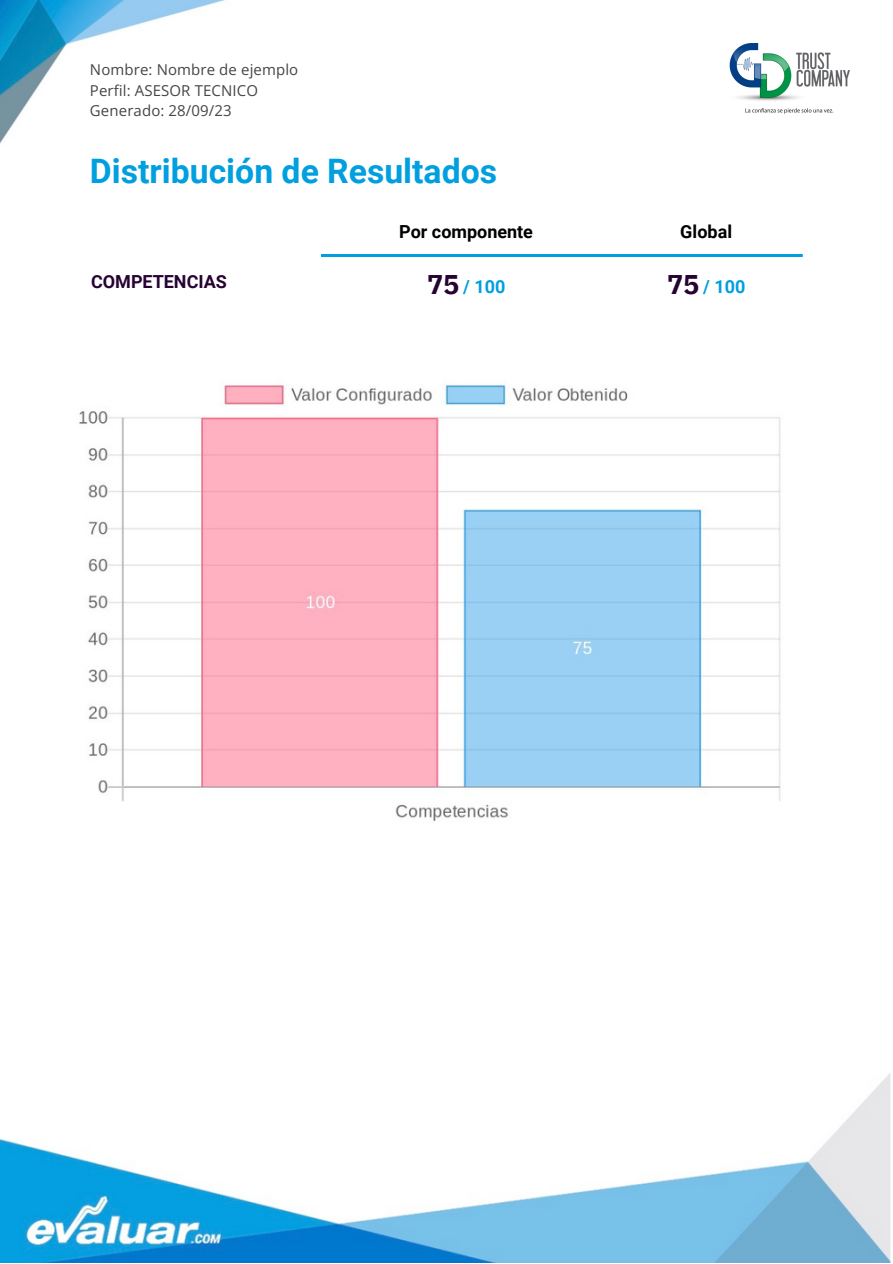
<style>
.page{position:relative;width:893px;height:1264px;background:#fff}
.page>*{position:absolute;margin:0;border:0;box-sizing:border-box;transform-origin:0 0}
.t1{font:700 33.75px "Roboto";color:#009fdf}
.t2{font:700 27px "IBM Plex Sans";color:#270333}
.t3{font:700 18px "Roboto";color:#000}
.t4{font:700 18px "Roboto";color:#270333}
.t5{font:700 18px "Roboto";color:#009fdf}
.t6{font:15px/20.2px "Open Sans";letter-spacing:.01em;color:#454545}
</style>
<div class="page">
<img style="left:0;top:0;width:226px;height:144px">
<img style="left:729px;top:44px;width:120px;height:69px">
<img style="left:0;top:1073px;width:891px;height:189px">
<hr style="left:322px;top:255px;width:288px;height:2px;background:#009fdf">
<hr style="left:610px;top:255px;width:192px;height:2px;background:#009fdf">
<img style="left:79px;top:383px;width:702px;height:438px">
<p class="t6" style="left:90px;top:59px;width:210px">Nombre: Nombre de ejemplo<br>Perfil: ASESOR TECNICO<br>Generado: 28/09/23</p>
<p class="t1" style="left:90px;top:151px;width:408px">Distribución de Resultados</p>
<p class="t3" style="left:399px;top:221px;width:135px">Por componente</p>
<p class="t3" style="left:680px;top:221px;width:53px">Global</p>
<p class="t2" style="left:427px;top:266px;width:33px">75</p>
<p class="t2" style="left:667px;top:266px;width:33px">75</p>
<p class="t5" style="left:703px;top:276px;width:44px">/ 100</p>
<p class="t4" style="left:91px;top:272px;width:137px">COMPETENCIAS</p>
<p class="t5" style="left:463px;top:276px;width:44px">/ 100</p>
</div>
